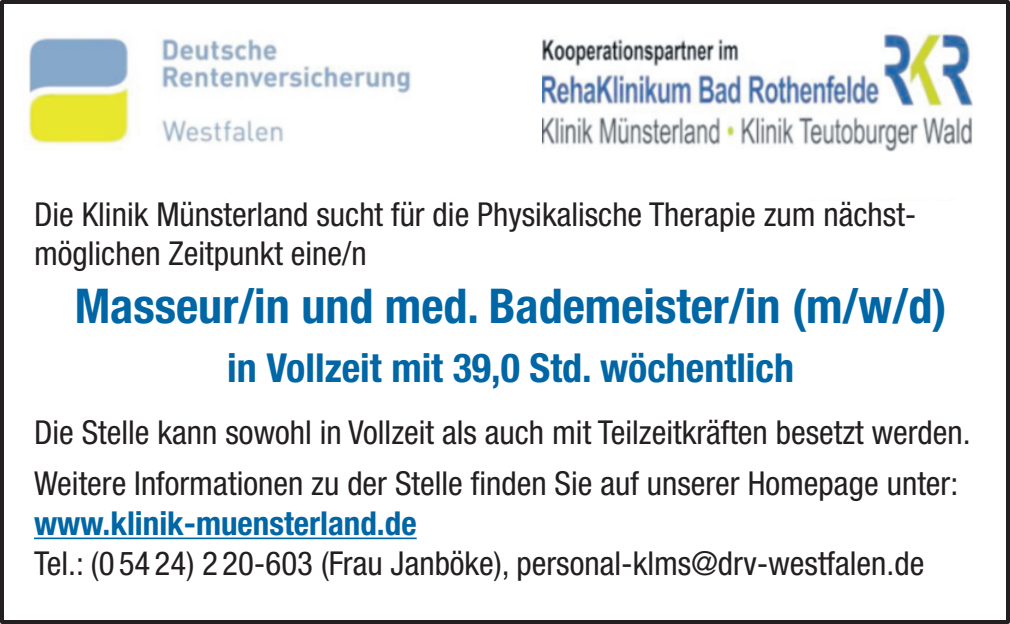
<style>
.page{position:relative;width:1010px;height:624px;background:#fff}
.page>*{position:absolute;margin:0;border:0;box-sizing:border-box;transform-origin:0 0}
.t1{font:700 condensed 48px "Helvetica Neue LT Std";color:#0166a5}
.t2{font:700 condensed 40px "Helvetica Neue LT Std";color:#0166a5}
.t3{font:condensed 32.8px/39.6px "Helvetica Neue LT Std";color:#231f20}
.t4{font:700 condensed 32.8px "Helvetica Neue LT Std";color:#0166a5}
</style>
<div class="page">
<hr style="left:34px;top:537px;width:382px;height:2px;background:#0166a5">
<div style="left:0;top:0;width:1009px;height:624px;border:4px solid #231f20"></div>
<img style="left:542px;top:32px;width:430px;height:119px">
<img style="left:28px;top:38px;width:383px;height:106px">
<p class="t3" style="left:34px;top:197px;width:883px">Die Klinik Münsterland sucht für die Physikalische Therapie zum nächst&shy;möglichen Zeitpunkt eine/n</p>
<h1 class="t1" style="left:75px;top:278px;width:873px">Masseur/in und med. Bademeister/in (m/w/d)</h1>
<p class="t2" style="left:227px;top:345px;width:568px">in Vollzeit mit 39,0 Std. wöchentlich</p>
<p class="t3" style="left:34px;top:410px;width:937px;line-height:50.8px">Die Stelle kann sowohl in Vollzeit als auch mit Teilzeitkräften besetzt werden.<br>Weitere Informationen zu der Stelle finden Sie auf unserer Homepage unter:</p>
<p class="t4" style="left:34px;top:504px;width:384px">www.klinik-muensterland.de</p>
<p class="t3" style="left:34px;top:546px;width:891px">Tel.: (0 54 24) 220-603 (Frau Janböke), personal-klms@drv-westfalen.de</p>
</div>
